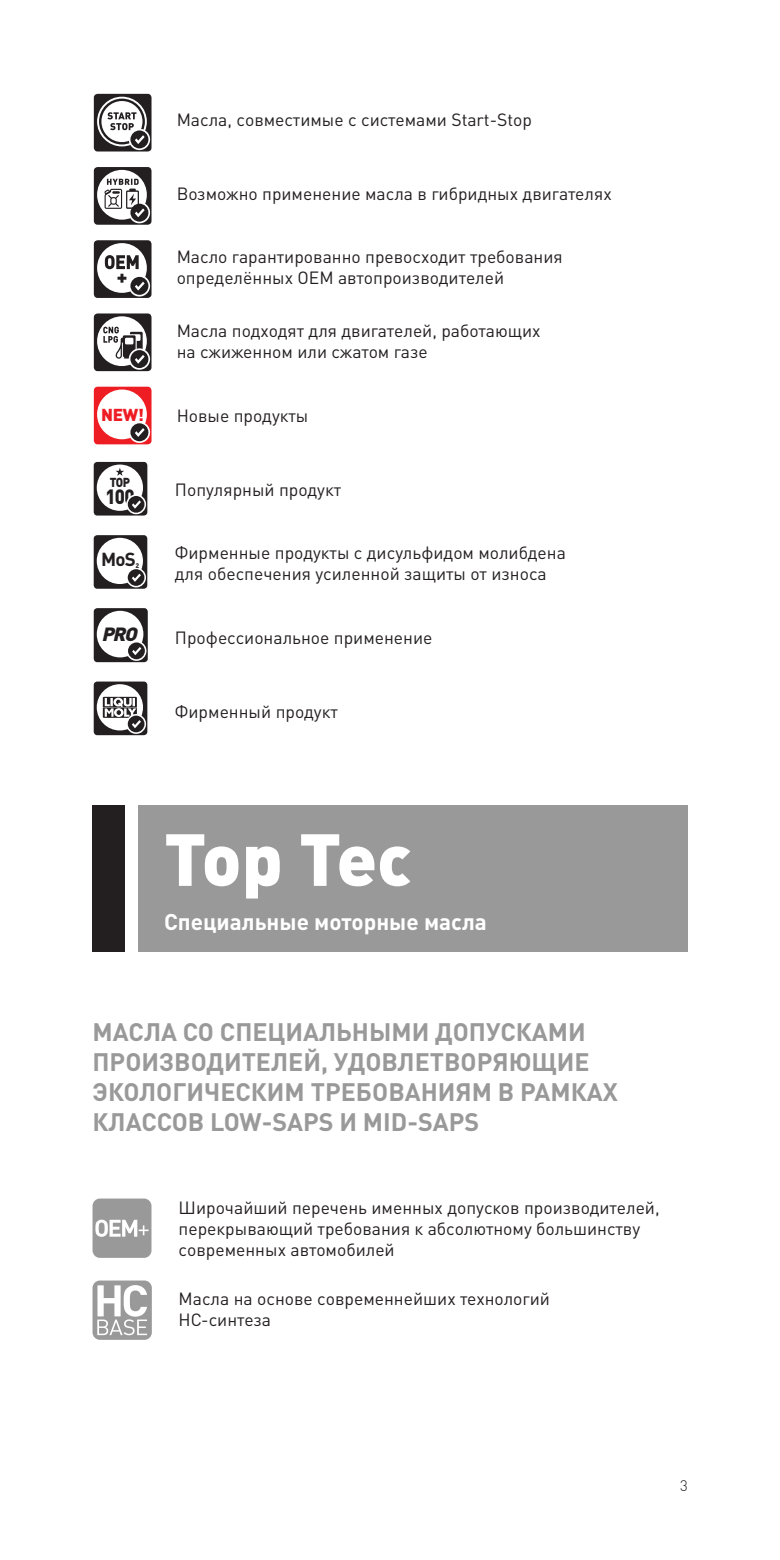
<style>
.page{position:relative;width:780px;height:1560px;background:#fff}
.page>*{position:absolute;margin:0;border:0;box-sizing:border-box;transform-origin:0 0}
.t1{font:900 72.5px "DIN Pro";letter-spacing:-.035em;color:#fff}
.t2{font:700 25px/30px "DIN Pro";color:#9a9999}
.t3{font:700 22.5px "DIN Pro";color:#fff}
.t4{font:900 20.5px "DIN Pro";color:#231f20;scale:.9 1}
.t5{font:italic 900 19px "DIN Pro";color:#231f20;scale:1.04 1}
.t6{font:700 18.75px "DIN Pro";color:#231f20}
.t7{font:17.5px/21px "DIN Pro";color:#231f20}
.t8{font:900 17px "DIN Pro";color:#ee1d23}
.t9{font:300 15px "DIN Cyr";color:#231f20}
.t10{font:900 13px "DIN Pro";color:#231f20;scale:.9 1}
</style>
<div class="page">
<svg style="left:93px;top:313px;width:59px;height:59px"></svg>
<svg style="left:93px;top:93px;width:59px;height:59px"></svg>
<svg style="left:93px;top:167px;width:59px;height:58px"></svg>
<svg style="left:93px;top:240px;width:59px;height:58px"></svg>
<svg style="left:93px;top:386px;width:59px;height:59px"></svg>
<svg style="left:93px;top:461px;width:55px;height:55px"></svg>
<svg style="left:93px;top:608px;width:55px;height:55px"></svg>
<svg style="left:93px;top:535px;width:55px;height:54px"></svg>
<svg style="left:93px;top:681px;width:55px;height:55px"></svg>
<div style="left:139px;top:805px;width:549px;height:146px;background:#9a9999"></div>
<div style="left:92px;top:804px;width:32px;height:147px;background:#231f20"></div>
<div style="left:92px;top:1198px;width:59px;height:59px;background:#9a9999;border-radius:7px"></div>
<svg style="left:95px;top:1219px;width:53px;height:17px"></svg>
<div style="left:92px;top:1280px;width:60px;height:59px;background:#9a9999;border-radius:7px"></div>
<svg style="left:97px;top:1285px;width:50px;height:49px"></svg>
<p class="t7" style="left:177px;top:108px;width:357px">Масла, совместимые с системами Start-Stop</p>
<p class="t7" style="left:177px;top:182px;width:436px">Возможно применение масла в гибридных двигателях</p>
<p class="t7" style="left:177px;top:245px;width:387px">Масло гарантированно превосходит требования определённых ОЕМ автопроизводителей</p>
<p class="t7" style="left:177px;top:319px;width:365px">Масла подходят для двигателей, работающих на сжиженном или сжатом газе</p>
<p class="t8" style="left:101px;top:403px;width:44px">NEW!</p>
<p class="t7" style="left:177px;top:404px;width:133px">Новые продукты</p>
<p class="t10" style="left:110px;top:473px;width:24px">TOP</p>
<p class="t4" style="left:105px;top:482px;width:34px">100</p>
<p class="t7" style="left:175px;top:478px;width:168px">Популярный продукт</p>
<p class="t6" style="left:101px;top:546px;width:40px">MoS<sub>²</sub></p>
<p class="t7" style="left:175px;top:541px;width:392px">Фирменные продукты с дисульфидом молибдена для обеспечения усиленной защиты от износа</p>
<p class="t5" style="left:101px;top:621px;width:41px">PRO</p>
<p class="t7" style="left:175px;top:626px;width:259px">Профессиональное применение</p>
<p class="t7" style="left:175px;top:700px;width:164px">Фирменный продукт</p>
<h1 class="t1" style="left:164px;top:810px;width:249px">Top Tec</h1>
<p class="t3" style="left:164px;top:906px;width:324px">Специальные моторные масла</p>
<h2 class="t2" style="left:92px;top:1015px;width:527px">МАСЛА СО СПЕЦИАЛЬНЫМИ ДОПУСКАМИ ПРОИЗВОДИТЕЛЕЙ, УДОВЛЕТВОРЯЮЩИЕ ЭКОЛОГИЧЕСКИМ ТРЕБОВАНИЯМ В РАМКАХ КЛАССОВ LOW-SAPS И MID-SAPS</h2>
<p class="t7" style="left:178px;top:1196px;width:482px">Широчайший перечень именных допусков производителей, перекрывающий требования к абсолютному большинству современных автомобилей</p>
<p class="t7" style="left:178px;top:1286px;width:373px">Масла на основе современнейших технологий<br>НС-синтеза</p>
<p class="t9" style="left:680px;top:1476px;width:9px">3</p>
</div>
